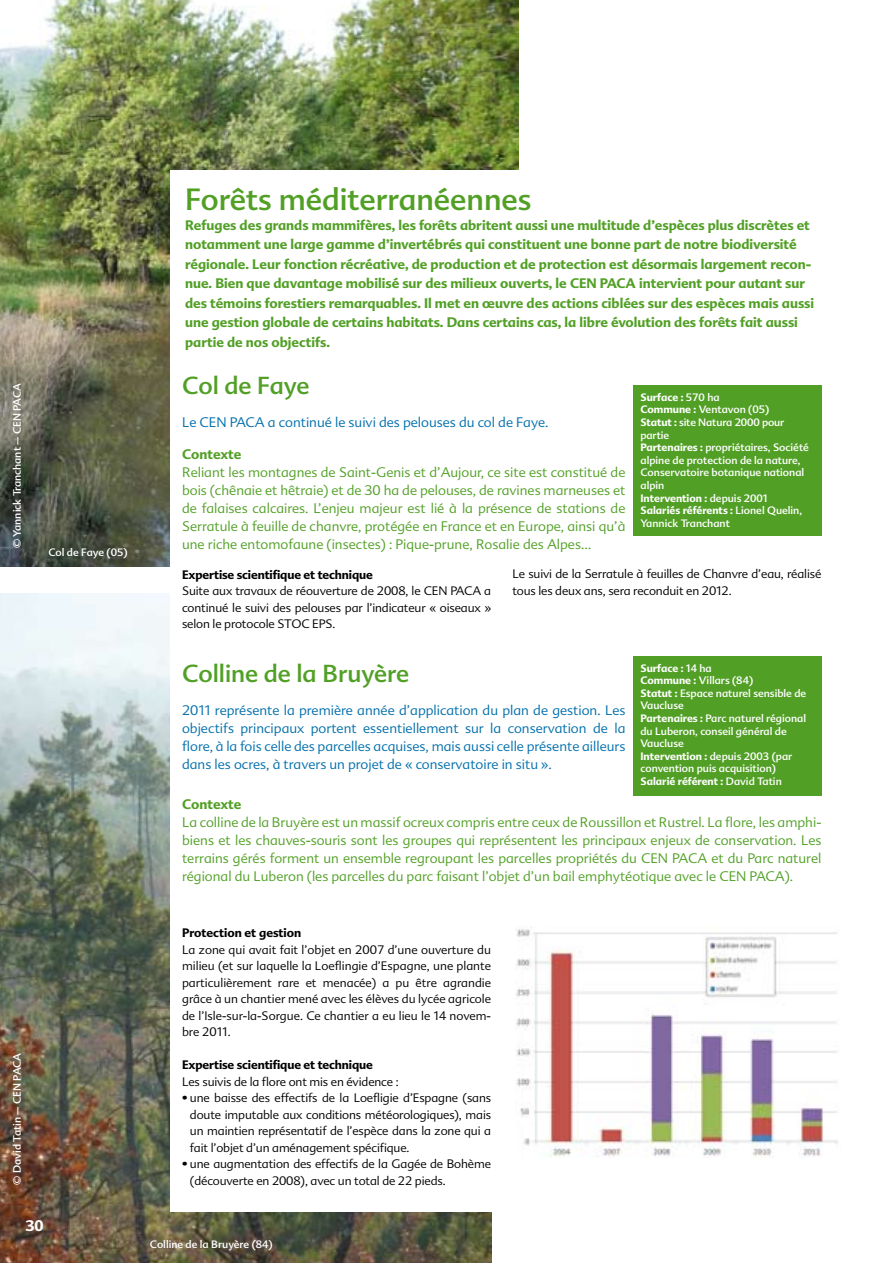
<style>
.page{position:relative;width:893px;height:1263px;background:#fff}
.page>*{position:absolute;margin:0;border:0;box-sizing:border-box;transform-origin:0 0}
.t1{font:30px "Advert";color:#51a025}
.t2{font:24px "Advert";color:#51a025}
.t3{font:700 15px "Advert";color:#fff}
.t4{font:300 13.5px/18px "Advert";color:#51a025;text-align:justify}
.t5{font:700 13.5px/19.5px "Advert";color:#51a025}
.t6{font:300 13.5px/18px "Advert";color:#006fac;text-align:justify}
.t7{font:300 12px/16.5px "Advert";letter-spacing:-.01em;color:#000;text-align:justify}
.t8{font:700 12px "Advert";letter-spacing:-.01em;color:#000}
.t9{font:10.5px/12.6px "Advert";color:#fff}
.s1{font-weight:700}
</style>
<div class="page">
<img style="left:0;top:0;width:518px;height:567px">
<img style="left:0;top:594px;width:492px;height:669px">
<div style="left:170px;top:170px;width:692px;height:1042px;background:#fff"></div>
<div style="left:633px;top:385px;width:189px;height:151px;background:#51a025"></div>
<div style="left:633px;top:656px;width:189px;height:140px;background:#51a025"></div>
<img style="left:516px;top:927px;width:322px;height:230px">
<p class="t9" style="left:11px;top:548px;width:167px;rotate:-90deg">© Yannick Tranchant – CEN PACA</p>
<p class="t9" style="left:48px;top:546px;width:81px">Col de Faye (05)</p>
<p class="t9" style="left:11px;top:1184px;width:133px;rotate:-90deg">© David Tatin – CEN PACA</p>
<p class="t3" style="left:25px;top:1217px;width:20px">30</p>
<h1 class="t1" style="left:185px;top:182px;width:348px">Forêts méditerranéennes</h1>
<p class="t5" style="left:185px;top:215px;width:631px">Refuges des grands mammifères, les forêts abritent aussi une multitude d’espèces plus discrètes et notamment une large gamme d’invertébrés qui constituent une bonne part de notre biodiversité régionale. Leur fonction récréative, de production et de protection est désormais largement recon&shy;nue. Bien que davantage mobilisé sur des milieux ouverts, le CEN PACA intervient pour autant sur des témoins forestiers remarquables. Il met en œuvre des actions ciblées sur des espèces mais aussi une gestion globale de certains habitats. Dans certains cas, la libre évolution des forêts fait aussi partie de nos objectifs.</p>
<h2 class="t2" style="left:182px;top:372px;width:129px">Col de Faye</h2>
<p class="t6" style="left:182px;top:414px;width:368px">Le CEN PACA a continué le suivi des pelouses du col de Faye.</p>
<p class="t5" style="left:182px;top:444px;width:61px">Contexte</p>
<p class="t4" style="left:182px;top:463px;width:445px">Reliant les montagnes de Saint-Genis et d’Aujour, ce site est constitué de bois (chênaie et hêtraie) et de 30 ha de pelouses, de ravines marneuses et de falaises calcaires. L’enjeu majeur est lié à la présence de stations de Serratule à feuille de chanvre, protégée en France et en Europe, ainsi qu’à une riche entomofaune (insectes) : Pique-prune, Rosalie des Alpes…</p>
<p class="t9" style="left:640px;top:391px;width:170px"><span class="s1">Surface :</span> 570 ha<br><span class="s1">Commune :</span> Ventavon (05)<br><span class="s1">Statut :</span> site Natura 2000 pour partie<br><span class="s1">Partenaires :</span> propriétaires, Société alpine de protection de la nature,<br>Conservatoire botanique national alpin<br><span class="s1">Intervention :</span> depuis 2001<br><span class="s1">Salariés référents :</span> Lionel Quelin,<br>Yannick Tranchant</p>
<p class="t8" style="left:182px;top:567px;width:192px">Expertise scientifique et technique</p>
<p class="t7" style="left:182px;top:583px;width:311px">Suite aux travaux de réouverture de 2008, le CEN PACA a continué le suivi des pelouses par l’indicateur « oiseaux » selon le protocole STOC EPS.</p>
<p class="t7" style="left:512px;top:566px;width:310px">Le suivi de la Serratule à feuilles de Chanvre d’eau, réalisé tous les deux ans, sera reconduit en 2012.</p>
<p class="t9" style="left:640px;top:662px;width:167px"><span class="s1">Surface :</span> 14 ha<br><span class="s1">Commune :</span> Villars (84)<br><span class="s1">Statut :</span> Espace naturel sensible de<br>Vaucluse<br><span class="s1">Partenaires :</span> Parc naturel régional du Luberon, conseil général de<br>Vaucluse<br><span class="s1">Intervention :</span> depuis 2003 (par convention puis acquisition)<br><span class="s1">Salarié référent :</span> David Tatin</p>
<h2 class="t2" style="left:182px;top:659px;width:229px">Colline de la Bruyère</h2>
<p class="t6" style="left:182px;top:702px;width:445px">2011 représente la première année d’application du plan de gestion. Les objectifs principaux portent essentiellement sur la conservation de la flore, à la fois celle des parcelles acquises, mais aussi celle présente ailleurs dans les ocres, à travers un projet de « conservatoire in situ ».</p>
<p class="t5" style="left:182px;top:794px;width:61px">Contexte</p>
<p class="t4" style="left:182px;top:813px;width:641px">La colline de la Bruyère est un massif ocreux compris entre ceux de Roussillon et Rustrel. La flore, les amphi&shy;biens et les chauves-souris sont les groupes qui représentent les principaux enjeux de conservation. Les terrains gérés forment un ensemble regroupant les parcelles propriétés du CEN PACA et du Parc naturel régional du Luberon (les parcelles du parc faisant l’objet d’un bail emphytéotique avec le CEN PACA).</p>
<p class="t8" style="left:182px;top:926px;width:121px">Protection et gestion</p>
<p class="t7" style="left:182px;top:941px;width:311px">La zone qui avait fait l’objet en 2007 d’une ouverture du milieu (et sur laquelle la Loeflingie d’Espagne, une plante particulièrement rare et menacée) a pu être agrandie grâce à un chantier mené avec les élèves du lycée agricole de l’Isle-sur-la-Sorgue. Ce chantier a eu lieu le 14 novem&shy;bre 2011.</p>
<p class="t8" style="left:182px;top:1058px;width:192px">Expertise scientifique et technique</p>
<p class="t7" style="left:182px;top:1073px;width:218px">Les suivis de la flore ont mis en évidence :</p>
<p class="t7" style="left:190px;top:1090px;width:303px;text-indent:-8px">• une baisse des effectifs de la Loefligie d’Espagne (sans doute imputable aux conditions météorologiques), mais un maintien représentatif de l’espèce dans la zone qui a fait l’objet d’un aménagement spécifique.</p>
<p class="t7" style="left:190px;top:1156px;width:303px;text-indent:-8px">• une augmentation des effectifs de la Gagée de Bohème (découverte en 2008), avec un total de 22 pieds.</p>
<p class="t9" style="left:150px;top:1238px;width:124px">Colline de la Bruyère (84)</p>
</div>
